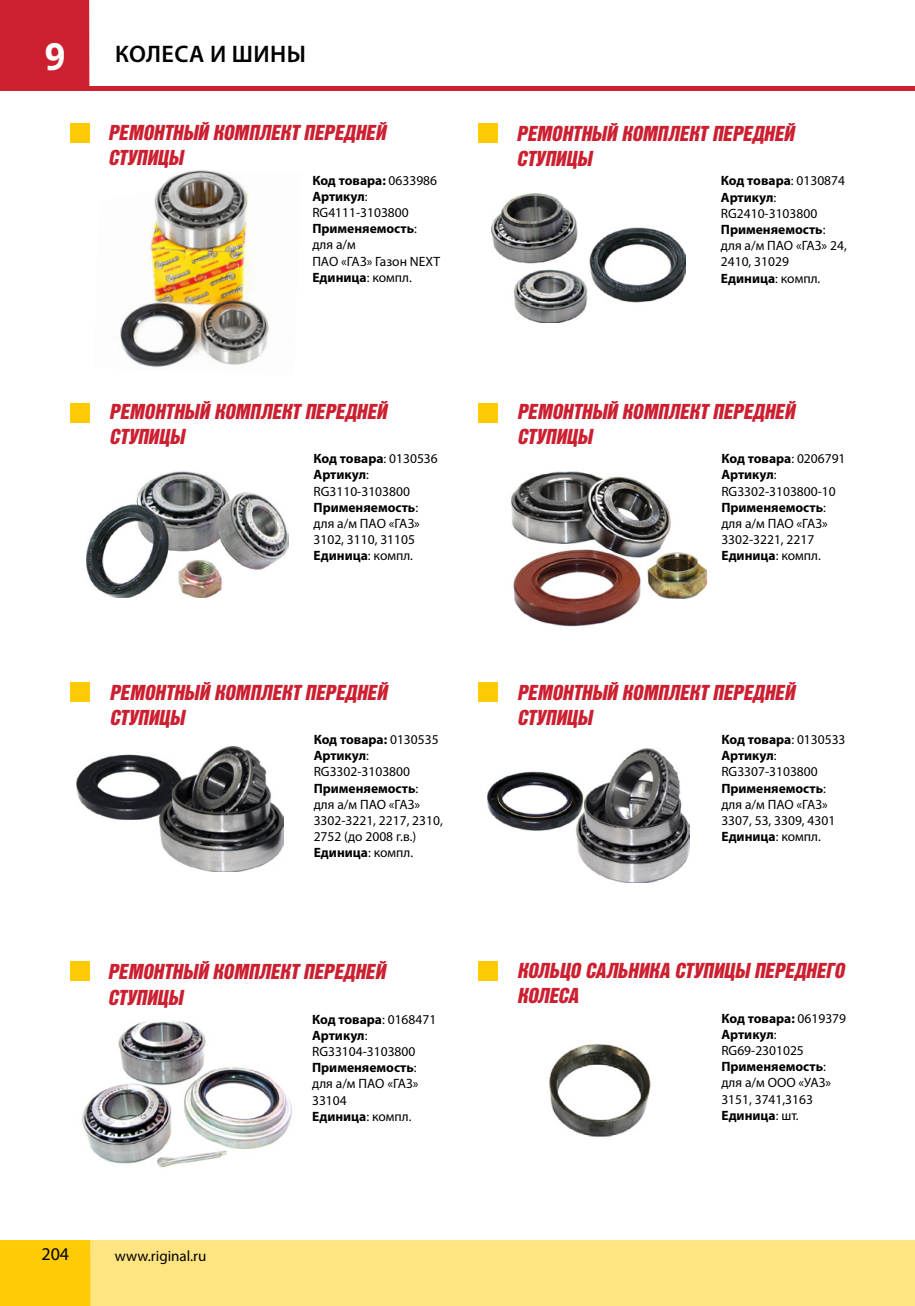
<style>
.page{position:relative;width:915px;height:1306px;background:#fff}
.page>*{position:absolute;margin:0;border:0;box-sizing:border-box;transform-origin:0 0}
.t1{font:700 37.5px "Noto Sans";color:#fff}
.t2{font:600 24px "Myriad Pro";letter-spacing:.02em;color:#000}
.t3{font:italic 21px/25.2px "Bastion Kontrast";color:#cc2031}
.t4{font:18px "Myriad Pro";color:#000}
.t5{font:15px "Myriad Pro";color:#000}
.t6{font:13.5px/16.2px "Myriad Pro";color:#000}
.s1{font-weight:700}
</style>
<div class="page">
<img style="left:487px;top:748px;width:202px;height:134px">
<img style="left:77px;top:746px;width:206px;height:125px">
<img style="left:81px;top:1020px;width:211px;height:148px">
<img style="left:549px;top:1043px;width:102px;height:94px">
<img style="left:491px;top:193px;width:194px;height:129px">
<img style="left:120px;top:170px;width:149px;height:198px">
<img style="left:511px;top:471px;width:197px;height:156px">
<img style="left:86px;top:472px;width:202px;height:125px">
<div style="left:90px;top:1240px;width:824px;height:65px;background:#ffe582"></div>
<hr style="left:0;top:86px;width:914px;height:4px;background:#cc2031">
<div style="left:0;top:1240px;width:90px;height:65px;background:#ffcb05"></div>
<div style="left:0;top:0;width:89px;height:86px;background:#cc2031"></div>
<div style="left:70px;top:403px;width:19px;height:19px;background:#ffcb05"></div>
<div style="left:70px;top:682px;width:19px;height:20px;background:#ffcb05"></div>
<div style="left:70px;top:961px;width:19px;height:19px;background:#ffcb05"></div>
<div style="left:478px;top:123px;width:19px;height:19px;background:#ffcb05"></div>
<div style="left:70px;top:123px;width:19px;height:19px;background:#ffcb05"></div>
<div style="left:478px;top:403px;width:19px;height:19px;background:#ffcb05"></div>
<div style="left:478px;top:682px;width:19px;height:20px;background:#ffcb05"></div>
<div style="left:478px;top:961px;width:19px;height:19px;background:#ffcb05"></div>
<h1 class="t1" style="left:45px;top:30px;width:22px">9</h1>
<h2 class="t2" style="left:115px;top:41px;width:192px">КОЛЕСА И ШИНЫ</h2>
<h3 class="t3" style="left:108px;top:120px;width:279px">РЕМОНТНЫЙ КОМПЛЕКТ ПЕРЕДНЕЙ<br>СТУПИЦЫ</h3>
<p class="t6" style="left:312px;top:172px;width:129px"><span class="s1">Код товара:</span> 0633986<br><span class="s1">Артикул</span>:<br>RG4111-3103800<br><span class="s1">Применяемость</span>: для а/м<br>ПАО «ГАЗ» Газон NEXT<br><span class="s1">Единица</span>: компл.</p>
<h3 class="t3" style="left:109px;top:398px;width:279px">РЕМОНТНЫЙ КОМПЛЕКТ ПЕРЕДНЕЙ<br>СТУПИЦЫ</h3>
<p class="t6" style="left:313px;top:451px;width:126px"><span class="s1">Код товара</span>: 0130536<br><span class="s1">Артикул</span>:<br>RG3110-3103800<br><span class="s1">Применяемость</span>: для а/м ПАО «ГАЗ»<br>3102, 3110, 31105<br><span class="s1">Единица</span>: компл.</p>
<h3 class="t3" style="left:516px;top:121px;width:279px">РЕМОНТНЫЙ КОМПЛЕКТ ПЕРЕДНЕЙ<br>СТУПИЦЫ</h3>
<p class="t6" style="left:720px;top:173px;width:127px"><span class="s1">Код товара</span>: 0130874<br><span class="s1">Артикул</span>:<br>RG2410-3103800<br><span class="s1">Применяемость</span>: для а/м ПАО «ГАЗ» 24,<br>2410, 31029<br><span class="s1">Единица</span>: компл.</p>
<h3 class="t3" style="left:517px;top:398px;width:279px">РЕМОНТНЫЙ КОМПЛЕКТ ПЕРЕДНЕЙ<br>СТУПИЦЫ</h3>
<p class="t6" style="left:721px;top:451px;width:126px"><span class="s1">Код товара</span>: 0206791<br><span class="s1">Артикул</span>:<br>RG3302-3103800-10<br><span class="s1">Применяемость</span>: для а/м ПАО «ГАЗ»<br>3302-3221, 2217<br><span class="s1">Единица</span>: компл.</p>
<h3 class="t3" style="left:109px;top:679px;width:279px">РЕМОНТНЫЙ КОМПЛЕКТ ПЕРЕДНЕЙ<br>СТУПИЦЫ</h3>
<p class="t6" style="left:313px;top:731px;width:131px"><span class="s1">Код товара:</span> 0130535<br><span class="s1">Артикул</span>:<br>RG3302-3103800<br><span class="s1">Применяемость</span>:<br>для а/м ПАО «ГАЗ»<br>3302-3221, 2217, 2310,<br>2752 (до 2008 г.в.)<br><span class="s1">Единица</span>: компл.</p>
<h3 class="t3" style="left:517px;top:679px;width:279px">РЕМОНТНЫЙ КОМПЛЕКТ ПЕРЕДНЕЙ<br>СТУПИЦЫ</h3>
<p class="t6" style="left:721px;top:731px;width:126px"><span class="s1">Код товара</span>: 0130533<br><span class="s1">Артикул</span>:<br>RG3307-3103800<br><span class="s1">Применяемость</span>: для а/м ПАО «ГАЗ»<br>3307, 53, 3309, 4301<br><span class="s1">Единица</span>: компл.</p>
<h3 class="t3" style="left:108px;top:959px;width:279px">РЕМОНТНЫЙ КОМПЛЕКТ ПЕРЕДНЕЙ<br>СТУПИЦЫ</h3>
<h3 class="t3" style="left:517px;top:958px;width:328px">КОЛЬЦО САЛЬНИКА СТУПИЦЫ ПЕРЕДНЕГО<br>КОЛЕСА</h3>
<p class="t6" style="left:721px;top:1010px;width:126px"><span class="s1">Код товара:</span> 0619379<br><span class="s1">Артикул</span>:<br>RG69-2301025<br><span class="s1">Применяемость</span>: для а/м ООО «УАЗ»<br>3151, 3741,3163<br><span class="s1">Единица</span>: шт.</p>
<p class="t6" style="left:312px;top:1011px;width:126px"><span class="s1">Код товара</span>: 0168471<br><span class="s1">Артикул</span>:<br>RG33104-3103800<br><span class="s1">Применяемость</span>: для а/м ПАО «ГАЗ»<br>33104<br><span class="s1">Единица</span>: компл.</p>
<h3 class="t4" style="left:41px;top:1244px;width:29px">204</h3>
<p class="t5" style="left:115px;top:1247px;width:93px">www.riginal.ru</p>
</div>
